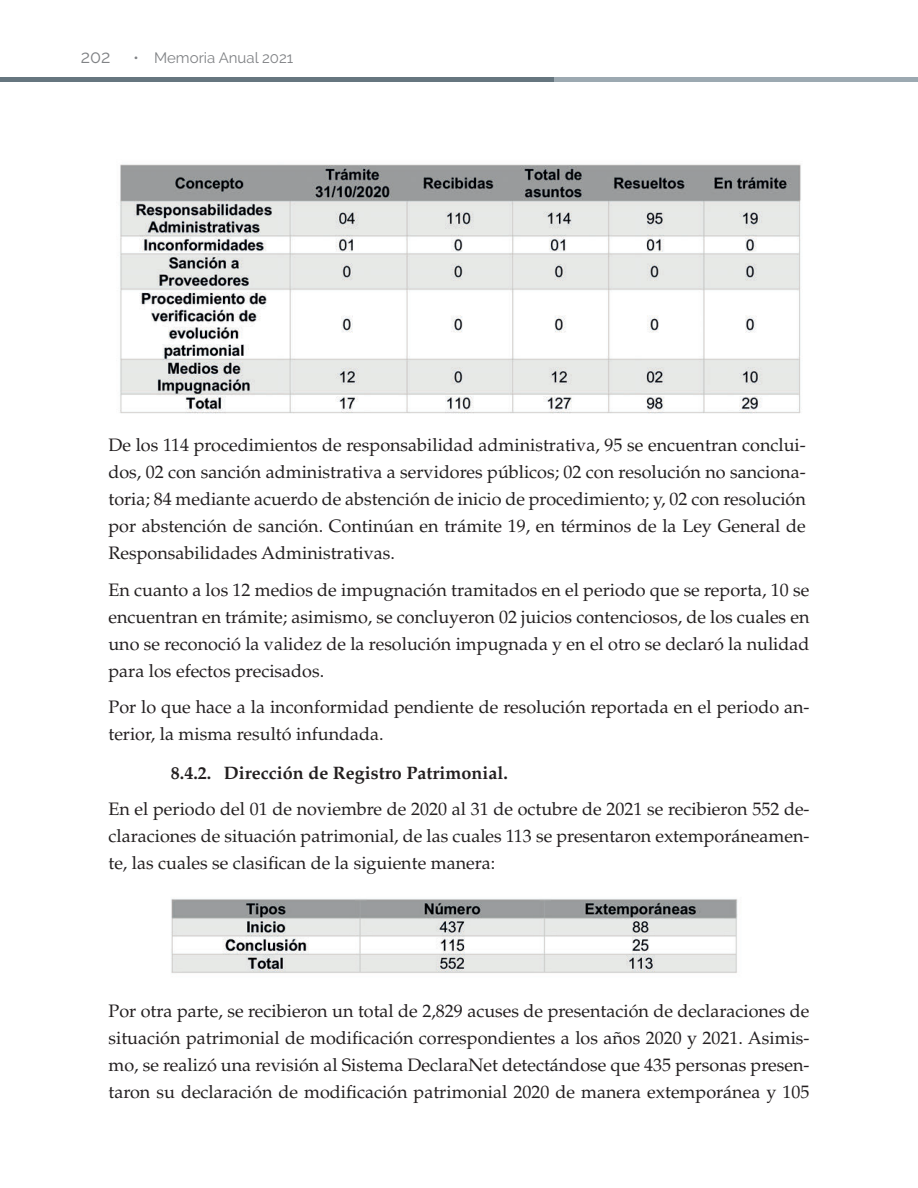
<style>
.page{position:relative;width:918px;height:1188px;background:#fff}
.page>*{position:absolute;margin:0;border:0;box-sizing:border-box;transform-origin:0 0}
.t1{font:18px/27px "Palatino LT Std";color:#231f20;text-align:justify}
.t2{font:700 18px "Palatino LT Std";color:#231f20}
.t3{font:18px "Raleway";color:#808285}
.t4{font:15px "Raleway";color:#808285}
</style>
<div class="page">
<hr style="left:554px;top:78px;width:364px;height:4px;background:#9ca9b1">
<hr style="left:0;top:78px;width:554px;height:4px;background:#66767f">
<img style="left:120px;top:164px;width:681px;height:250px">
<img style="left:171px;top:899px;width:567px;height:74px">
<p class="t3" style="left:81px;top:46px;width:31px">202</p>
<p class="t4" style="left:134px;top:49px;width:161px">• Memoria Anual 2021</p>
<p class="t1" style="left:108px;top:432px;width:699px">De los 114 procedimientos de responsabilidad administrativa, 95 se encuentran conclui&shy;dos, 02 con sanción administrativa a servidores públicos; 02 con resolución no sanciona&shy;toria; 84 mediante acuerdo de abstención de inicio de procedimiento; y, 02 con resolución por abstención de sanción. Continúan en trámite 19, en términos de la Ley General de Responsabilidades Administrativas.</p>
<p class="t1" style="left:108px;top:577px;width:703px">En cuanto a los 12 medios de impugnación tramitados en el periodo que se reporta, 10 se encuentran en trámite; asimismo, se concluyeron 02 juicios contenciosos, de los cuales en uno se reconoció la validez de la resolución impugnada y en el otro se declaró la nulidad para los efectos precisados.</p>
<p class="t1" style="left:108px;top:694px;width:703px">Por lo que hace a la inconformidad pendiente de resolución reportada en el periodo an&shy;terior, la misma resultó infundada.</p>
<p class="t2" style="left:171px;top:763px;width:339px">8.4.2. Dirección de Registro Patrimonial.</p>
<p class="t1" style="left:108px;top:796px;width:703px">En el periodo del 01 de noviembre de 2020 al 31 de octubre de 2021 se recibieron 552 de&shy;claraciones de situación patrimonial, de las cuales 113 se presentaron extemporáneamen&shy;te, las cuales se clasifican de la siguiente manera:</p>
<p class="t1" style="left:108px;top:997px;width:703px">Por otra parte, se recibieron un total de 2,829 acuses de presentación de declaraciones de situación patrimonial de modificación correspondientes a los años 2020 y 2021. Asimis&shy;mo, se realizó una revisión al Sistema DeclaraNet detectándose que 435 personas presen&shy;taron su declaración de modificación patrimonial 2020 de manera extemporánea y 105</p>
</div>
